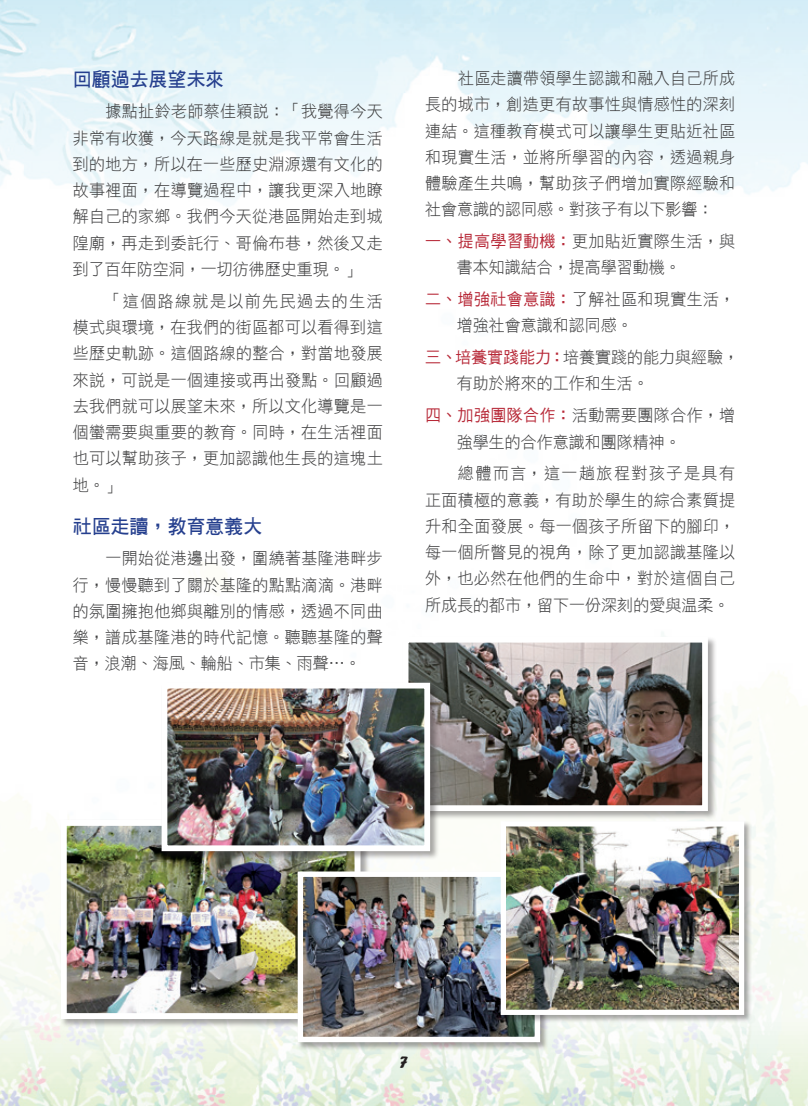
<style>
.page{position:relative;width:808px;height:1106px;background:#fff}
.page>*{position:absolute;margin:0;border:0;box-sizing:border-box;transform-origin:0 0}
.t1{font:19.5px "DF Hei Bd HK BF";color:#253f8e}
.t2{font:18px "Forte";color:#231f20}
.t3{font:16.5px/26.2px "DF Hei Lt HK BF";letter-spacing:.02em;color:#3e3e3f;text-align:justify}
.t4{font:16.5px/26.2px "DF Hei Lt HK BF";color:#3e3e3f}
.s1{font-family:"DF Hei Md HK BF";color:#b72837}
</style>
<div class="page">
<img style="left:0;top:0;width:808px;height:1106px">
<div style="left:60px;top:819px;width:310px;height:209px;background:#231f20;opacity:.4"></div>
<img style="left:68px;top:827px;width:285px;height:185px">
<div style="left:61px;top:820px;width:299px;height:199px;border:6px solid #fff"></div>
<div style="left:297px;top:871px;width:251px;height:179px;background:#231f20;opacity:.4"></div>
<img style="left:304px;top:877px;width:230px;height:159px">
<div style="left:298px;top:871px;width:242px;height:171px;border:5px solid #fff"></div>
<div style="left:500px;top:820px;width:253px;height:203px;background:#231f20;opacity:.4"></div>
<img style="left:507px;top:827px;width:231px;height:182px">
<div style="left:501px;top:821px;width:243px;height:194px;border:5px solid #fff"></div>
<div style="left:402px;top:636px;width:315px;height:184px;background:#231f20;opacity:.4"></div>
<img style="left:410px;top:644px;width:291px;height:160px">
<div style="left:403px;top:637px;width:305px;height:174px;border:6px solid #fff"></div>
<div style="left:161px;top:682px;width:278px;height:178px;background:#231f20;opacity:.4"></div>
<img style="left:169px;top:689px;width:254px;height:155px">
<div style="left:162px;top:682px;width:268px;height:169px;border:6px solid #fff"></div>
<p class="t1" style="left:73px;top:70px;width:153px">回顧過去展望未來</p>
<p class="t3" style="left:73px;top:98px;width:311px;text-indent:33px">據點扯鈴老師蔡佳穎說：「我覺得今天非常有收獲，今天路線是就是我平常會生活到的地方，所以在一些歷史淵源還有文化的故事裡面，在導覽過程中，讓我更深入地瞭解自己的家鄉。我們今天從港區開始走到城隍廟，再走到委託行、哥倫布巷，然後又走到了百年防空洞，一切彷彿歷史重現。」</p>
<p class="t3" style="left:73px;top:288px;width:311px;text-indent:33px">「這個路線就是以前先民過去的生活模式與環境，在我們的街區都可以看得到這些歷史軌跡。這個路線的整合，對當地發展來說，可說是一個連接或再出發點。回顧過去我們就可以展望未來，所以文化導覽是一個蠻需要與重要的教育。同時，在生活裡面也可以幫助孩子，更加認識他生長的這塊土地。」</p>
<p class="t1" style="left:73px;top:516px;width:191px">社區走讀，教育意義大</p>
<p class="t3" style="left:73px;top:545px;width:311px;text-indent:33px">一開始從港邊出發，圍繞著基隆港畔步行，慢慢聽到了關於基隆的點點滴滴。港畔的氛圍擁抱他鄉與離別的情感，透過不同曲樂，譜成基隆港的時代記憶。聽聽基隆的聲音，浪潮、海風、輪船、市集、雨聲…。</p>
<p class="t3" style="left:425px;top:65px;width:311px;text-indent:33px">社區走讀帶領學生認識和融入自己所成長的城市，創造更有故事性與情感性的深刻連結。這種教育模式可以讓學生更貼近社區和現實生活，並將所學習的內容，透過親身體驗產生共鳴，幫助孩子們增加實際經驗和社會意識的認同感。對孩子有以下影響：</p>
<p class="t4" style="left:457px;top:228px;width:280px;text-indent:-31px"><span class="s1">一、提高學習動機：</span>更加貼近實際生活，與書本知識結合，提高學習動機。</p>
<p class="t4" style="left:457px;top:286px;width:280px;text-indent:-31px"><span class="s1">二、增強社會意識：</span>了解社區和現實生活，增強社會意識和認同感。</p>
<p class="t4" style="left:457px;top:344px;width:284px;text-indent:-31px"><span class="s1">三、培養實踐能力：</span>培養實踐的能力與經驗，有助於將來的工作和生活。</p>
<p class="t4" style="left:457px;top:402px;width:280px;text-indent:-31px"><span class="s1">四、加強團隊合作：</span>活動需要團隊合作，增強學生的合作意識和團隊精神。</p>
<p class="t3" style="left:425px;top:460px;width:311px;text-indent:33px">總體而言，這一趟旅程對孩子是具有正面積極的意義，有助於學生的綜合素質提升和全面發展。每一個孩子所留下的腳印，每一個所瞥見的視角，除了更加認識基隆以外，也必然在他們的生命中，對於這個自己所成長的都市，留下一份深刻的愛與溫柔。</p>
<p class="t2" style="left:400px;top:1051px;width:10px">7</p>
</div>
